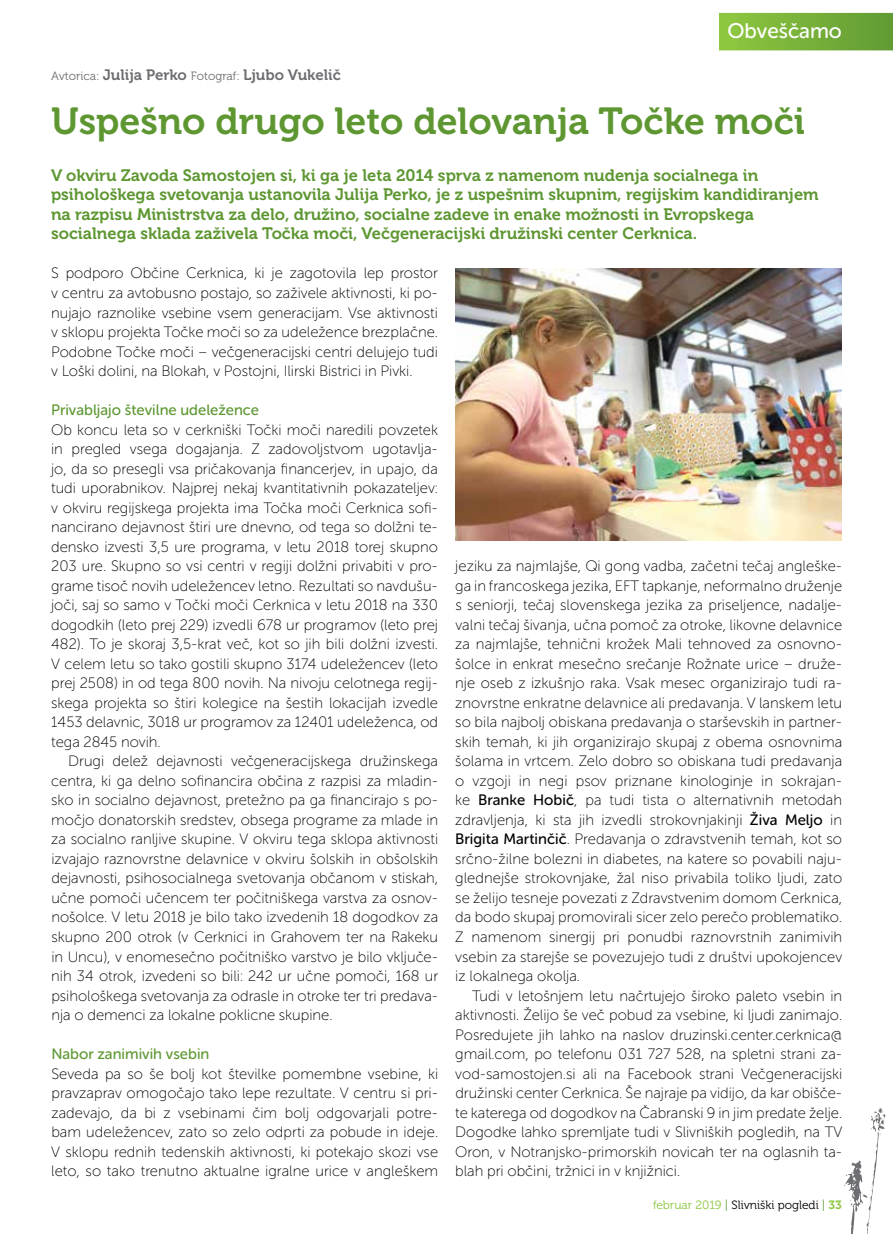
<style>
.page{position:relative;width:893px;height:1234px;background:#fff}
.page>*{position:absolute;margin:0;border:0;box-sizing:border-box;transform-origin:0 0}
.t1{font:37.5px "Museo 700";color:#5e9732}
.t2{font:21px "Museo Sans Rounded 500";color:#fff}
.t3{font:16.5px/19.5px "Museo 700";color:#5e9732}
.t4{font:15px/19.5px "Museo Sans Rounded 100";color:#000;text-align:justify}
.t5{font:15px "Museo Sans Rounded 500";color:#5e9732}
.t6{font:15px "Museo 700";color:#6d6e71}
.t7{font:12px "Museo 300";color:#000}
.s1{font-family:"Museo 300";font-size:12px}
.s2{font-family:"Museo Sans Rounded 500"}
.s3{color:#8dc63f}
.s4{color:#5e9732}
.s5{font-family:"Museo 700";color:#8dc63f}
</style>
<div class="page">
<svg style="left:844px;top:1108px;width:42px;height:125px"></svg>
<img style="left:455px;top:268px;width:387px;height:272px">
<div style="left:719px;top:13px;width:174px;height:37px;background:linear-gradient(to right,#8fc840,#619a33)"></div>
<h2 class="t2" style="left:727px;top:20px;width:116px">Obveščamo</h2>
<p class="t6" style="left:51px;top:67px;width:291px"><span class="s1">Avtorica:</span> Julija Perko <span class="s1">Fotograf:</span> Ljubo Vukelič</p>
<h1 class="t1" style="left:51px;top:100px;width:755px">Uspešno drugo leto delovanja Točke moči</h1>
<p class="t3" style="left:51px;top:166px;width:769px">V okviru Zavoda Samostojen si, ki ga je leta 2014 sprva z namenom nudenja socialnega in psihološkega svetovanja ustanovila Julija Perko, je z uspešnim skupnim, regijskim kandidiranjem na razpisu Ministrstva za delo, družino, socialne zadeve in enake možnosti in Evropskega socialnega sklada zaživela Točka moči, Večgeneracijski družinski center Cerknica.</p>
<p class="t4" style="left:51px;top:264px;width:388px">S podporo Občine Cerknica, ki je zagotovila lep prostor v centru za avtobusno postajo, so zaživele aktivnosti, ki po&shy;nujajo raznolike vsebine vsem generacijam. Vse aktivnosti v sklopu projekta Točke moči so za udeležence brezplačne.<br>Podobne Točke moči – večgeneracijski centri delujejo tudi v Loški dolini, na Blokah, v Postojni, Ilirski Bistrici in Pivki.</p>
<p class="t5" style="left:51px;top:401px;width:209px">Privabljajo številne udeležence</p>
<p class="t4" style="left:51px;top:420px;width:388px">Ob koncu leta so v cerkniški Točki moči naredili povzetek in pregled vsega dogajanja. Z zadovoljstvom ugotavlja&shy;jo, da so presegli vsa pričakovanja financerjev, in upajo, da tudi uporabnikov. Najprej nekaj kvantitativnih pokazateljev: v okviru regijskega projekta ima Točka moči Cerknica sofi&shy;nancirano dejavnost štiri ure dnevno, od tega so dolžni te&shy;densko izvesti 3,5 ure programa, v letu 2018 torej skupno 203 ure. Skupno so vsi centri v regiji dolžni privabiti v pro&shy;grame tisoč novih udeležencev letno. Rezultati so navdušu&shy;joči, saj so samo v Točki moči Cerknica v letu 2018 na 330 dogodkih (leto prej 229) izvedli 678 ur programov (leto prej 482). To je skoraj 3,5-krat več, kot so jih bili dolžni izvesti.<br>V celem letu so tako gostili skupno 3174 udeležencev (leto prej 2508) in od tega 800 novih. Na nivoju celotnega regij&shy;skega projekta so štiri kolegice na šestih lokacijah izvedle 1453 delavnic, 3018 ur programov za 12401 udeleženca, od tega 2845 novih.</p>
<p class="t4" style="left:51px;top:751px;width:388px;text-indent:17px">Drugi delež dejavnosti večgeneracijskega družinskega centra, ki ga delno sofinancira občina z razpisi za mladin&shy;sko in socialno dejavnost, pretežno pa ga financirajo s po&shy;močjo donatorskih sredstev, obsega programe za mlade in za socialno ranljive skupine. V okviru tega sklopa aktivnosti izvajajo raznovrstne delavnice v okviru šolskih in obšolskih dejavnosti, psihosocialnega svetovanja občanom v stiskah, učne pomoči učencem ter počitniškega varstva za osnov&shy;nošolce. V letu 2018 je bilo tako izvedenih 18 dogodkov za skupno 200 otrok (v Cerknici in Grahovem ter na Rakeku in Uncu), v enomesečno počitniško varstvo je bilo vključe&shy;nih 34 otrok, izvedeni so bili: 242 ur učne pomoči, 168 ur psihološkega svetovanja za odrasle in otroke ter tri predava&shy;nja o demenci za lokalne poklicne skupine.</p>
<p class="t5" style="left:51px;top:1045px;width:160px">Nabor zanimivih vsebin</p>
<p class="t4" style="left:51px;top:1063px;width:388px">Seveda pa so še bolj kot številke pomembne vsebine, ki pravzaprav omogočajo tako lepe rezultate. V centru si pri&shy;zadevajo, da bi z vsebinami čim bolj odgovarjali potre&shy;bam udeležencev, zato so zelo odprti za pobude in ideje.<br>V sklopu rednih tedenskih aktivnosti, ki potekajo skozi vse leto, so tako trenutno aktualne igralne urice v angleškem</p>
<p class="t4" style="left:455px;top:556px;width:389px">jeziku za najmlajše, Qi gong vadba, začetni tečaj angleške&shy;ga in francoskega jezika, EFT tapkanje, neformalno druženje s seniorji, tečaj slovenskega jezika za priseljence, nadalje&shy;valni tečaj šivanja, učna pomoč za otroke, likovne delavnice za najmlajše, tehnični krožek Mali tehnoved za osnovno&shy;šolce in enkrat mesečno srečanje Rožnate urice – druže&shy;nje oseb z izkušnjo raka. Vsak mesec organizirajo tudi ra&shy;znovrstne enkratne delavnice ali predavanja. V lanskem letu so bila najbolj obiskana predavanja o starševskih in partner&shy;skih temah, ki jih organizirajo skupaj z obema osnovnima šolama in vrtcem. Zelo dobro so obiskana tudi predavanja o vzgoji in negi psov priznane kinologinje in sokrajan&shy;ke <span class="s2">Branke Hobič</span>, pa tudi tista o alternativnih metodah zdravljenja, ki sta jih izvedli strokovnjakinji <span class="s2">Živa Meljo</span> in <span class="s2">Brigita Martinčič</span>. Predavanja o zdravstvenih temah, kot so srčno-žilne bolezni in diabetes, na katere so povabili naju&shy;glednejše strokovnjake, žal niso privabila toliko ljudi, zato se želijo tesneje povezati z Zdravstvenim domom Cerknica, da bodo skupaj promovirali sicer zelo perečo problematiko.<br>Z namenom sinergij pri ponudbi raznovrstnih zanimivih vsebin za starejše se povezujejo tudi z društvi upokojencev iz lokalnega okolja.</p>
<p class="t4" style="left:455px;top:985px;width:388px;text-indent:17px">Tudi v letošnjem letu načrtujejo široko paleto vsebin in aktivnosti. Želijo še več pobud za vsebine, ki ljudi zanimajo.<br>Posredujete jih lahko na naslov druzinski.center.cerknica@ gmail.com, po telefonu 031 727 528, na spletni strani za&shy;vod-samostojen.si ali na Facebook strani Večgeneracijski družinski center Cerknica. Še najraje pa vidijo, da kar obišče&shy;te katerega od dogodkov na Čabranski 9 in jim predate želje.<br>Dogodke lahko spremljate tudi v Slivniških pogledih, na TV Oron, v Notranjsko-primorskih novicah ter na oglasnih ta&shy;blah pri občini, tržnici in v knjižnici.</p>
<p class="t7" style="left:653px;top:1198px;width:190px"><span class="s3">februar 2019</span> <span class="s4">|</span> Slivniški pogledi <span class="s4">|</span> <span class="s5">33</span></p>
</div>
